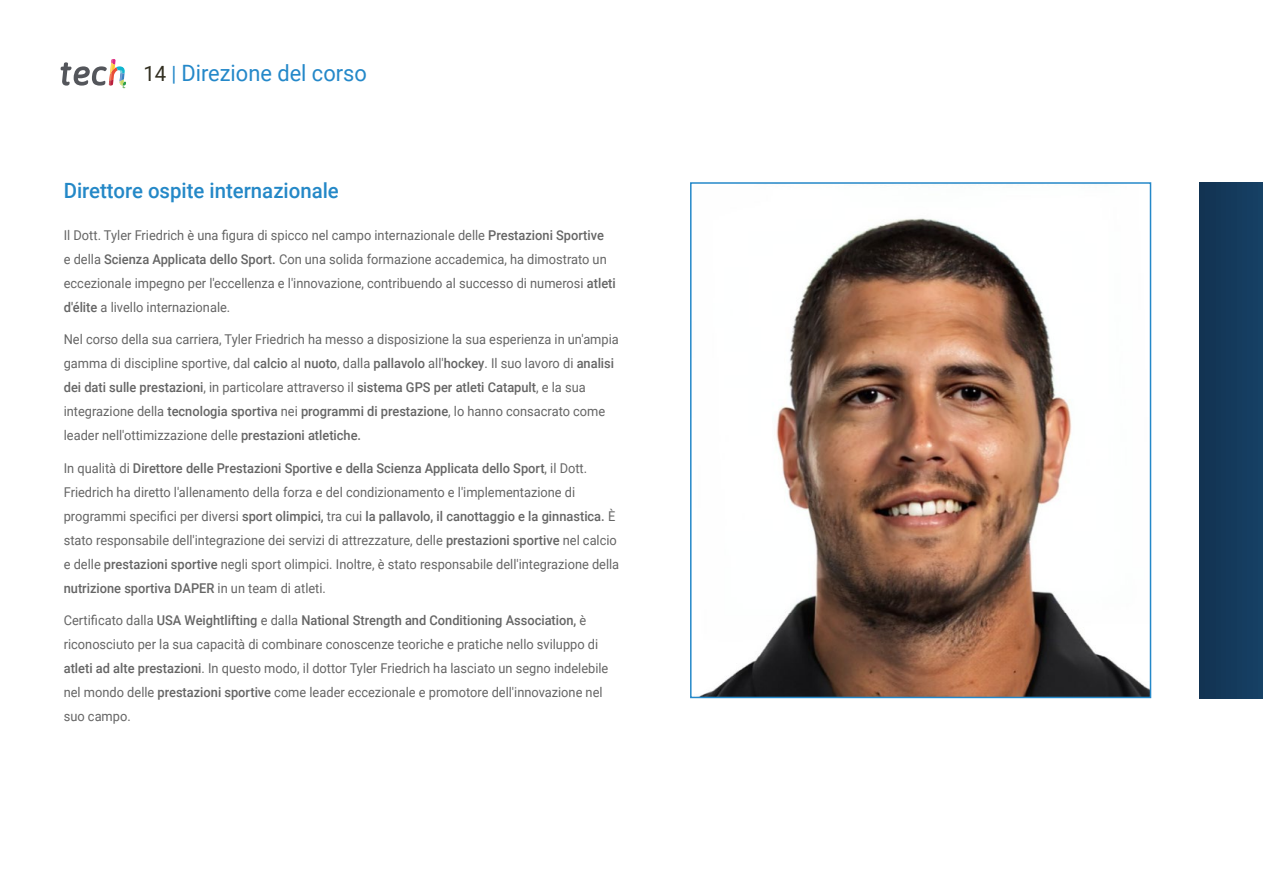
<style>
.page{position:relative;width:1263px;height:893px;background:#fff}
.page>*{position:absolute;margin:0;border:0;box-sizing:border-box;transform-origin:0 0}
.t1{font:22.5px "Roboto";color:#2488c9}
.t2{font:500 21px "Roboto";color:#2488c7}
.t3{font:13.5px/24px "Roboto";color:#656565;scale:.95 1}
.s1{font-size:21px;color:#312e20}
.s2{font-size:21px}
.s3{font-weight:500}
</style>
<div class="page">
<svg style="left:61px;top:59px;width:65px;height:29px"></svg>
<div style="left:1199px;top:182px;width:64px;height:516px;background:#14395b"></div>
<img style="left:702px;top:218px;width:446px;height:477px">
<div style="left:690px;top:182px;width:461px;height:516px;border:2px solid #2488c9"></div>
<h1 class="t1" style="left:144px;top:57px;width:225px"><span class="s1">14</span> <span class="s2">|</span> Direzione del corso</h1>
<h2 class="t2" style="left:64px;top:176px;width:277px">Direttore ospite internazionale</h2>
<p class="t3" style="left:64px;top:222px;width:582px">Il Dott. Tyler Friedrich è una figura di spicco nel campo internazionale delle <span class="s3">Prestazioni Sportive<br></span>e della <span class="s3">Scienza Applicata dello Sport.</span> Con una solida formazione accademica, ha dimostrato un eccezionale impegno per l'eccellenza e l'innovazione, contribuendo al successo di numerosi <span class="s3">atleti d'élite</span> a livello internazionale.</p>
<p class="t3" style="left:64px;top:327px;width:586px">Nel corso della sua carriera, Tyler Friedrich ha messo a disposizione la sua esperienza in un'ampia gamma di discipline sportive, dal <span class="s3">calcio</span> al <span class="s3">nuoto</span>, dalla <span class="s3">pallavolo</span> all'<span class="s3">hockey</span>. Il suo lavoro di <span class="s3">analisi dei dati sulle prestazioni</span>, in particolare attraverso il <span class="s3">sistema GPS per atleti Catapult</span>, e la sua integrazione della <span class="s3">tecnologia sportiva</span> nei <span class="s3">programmi di prestazione</span>, lo hanno consacrato come leader nell'ottimizzazione delle <span class="s3">prestazioni atletiche.</span></p>
<p class="t3" style="left:64px;top:455px;width:586px">In qualità di <span class="s3">Direttore delle Prestazioni Sportive e della Scienza Applicata dello Sport</span>, il Dott.<br>Friedrich ha diretto l'allenamento della forza e del condizionamento e l'implementazione di programmi specifici per diversi <span class="s3">sport olimpici,</span> tra cui <span class="s3">la pallavolo, il canottaggio e la ginnastica.</span> È stato responsabile dell'integrazione dei servizi di attrezzature, delle <span class="s3">prestazioni sportive</span> nel calcio e delle <span class="s3">prestazioni sportive</span> negli sport olimpici. Inoltre, è stato responsabile dell'integrazione della <span class="s3">nutrizione sportiva DAPER</span> in un team di atleti.</p>
<p class="t3" style="left:64px;top:608px;width:575px">Certificato dalla <span class="s3">USA Weightlifting</span> e dalla <span class="s3">National Strength and Conditioning Association,</span> è riconosciuto per la sua capacità di combinare conoscenze teoriche e pratiche nello sviluppo di <span class="s3">atleti ad alte prestazioni</span>. In questo modo, il dottor Tyler Friedrich ha lasciato un segno indelebile nel mondo delle <span class="s3">prestazioni sportive</span> come leader eccezionale e promotore dell'innovazione nel suo campo.</p>
</div>
